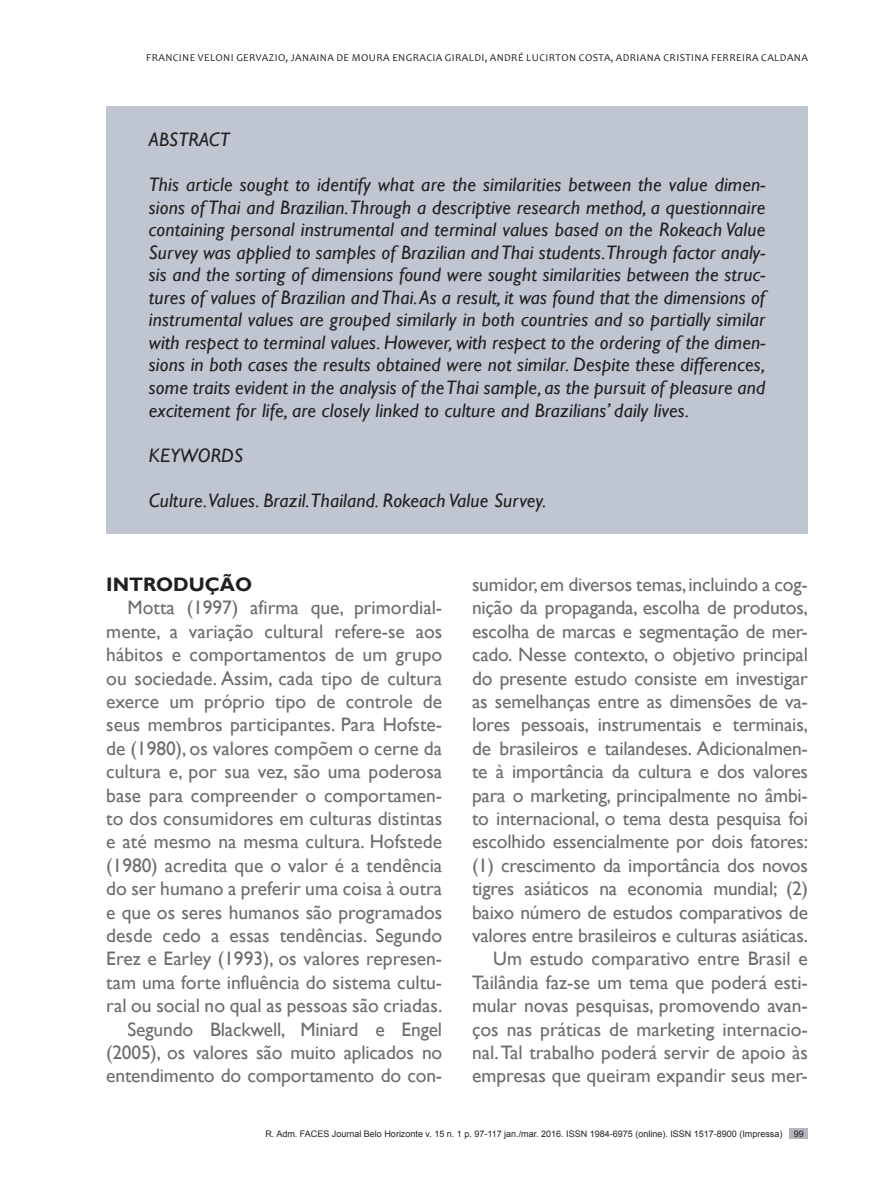
<style>
.page{position:relative;width:893px;height:1191px;background:#fff}
.page>*{position:absolute;margin:0;border:0;box-sizing:border-box;transform-origin:0 0}
.t1{font:19.5px/23.4px "Gill Sans";letter-spacing:-.01em;color:#6c6d70;text-align:justify}
._0_-_TEXTO_ABSTRACT{font:italic 19.5px/22.5px "Gill Sans";letter-spacing:.01em;color:#231f20;text-align:justify}
._0_-_INTERTIT_-_TEXT{font:700 19.5px "Gill Sans";color:#231f20}
.t2{font:10.5px "Candara";letter-spacing:.04em;color:#231f20}
.t3{font:9px "Arial";color:#231f20}
</style>
<div class="page">
<div style="left:789px;top:1128px;width:19px;height:10px;background:#b4b6be"></div>
<div style="left:106px;top:106px;width:702px;height:428px;background:#bfc5d1"></div>
<p class="t2" style="left:146px;top:51px;width:663px">FRANCINE VELONI GERVAZIO, JANAINA DE MOURA ENGRACIA GIRALDI, ANDRÉ LUCIRTON COSTA, ADRIANA CRISTINA FERREIRA CALDANA</p>
<p class="_0_-_TEXTO_ABSTRACT" style="left:149px;top:129px;width:82px">ABSTRACT</p>
<p class="_0_-_TEXTO_ABSTRACT" style="left:149px;top:174px;width:618px">This article sought to identify what are the similarities between the value dimen&shy;sions of Thai and Brazilian.Through a descriptive research method, a questionnaire containing personal instrumental and terminal values based on the Rokeach Value Survey was applied to samples of Brazilian and Thai students.Through factor analy&shy;sis and the sorting of dimensions found were sought similarities between the struc&shy;tures of values of Brazilian and Thai. As a result, it was found that the dimensions of instrumental values are grouped similarly in both countries and so partially similar with respect to terminal values. However, with respect to the ordering of the dimen&shy;sions in both cases the results obtained were not similar. Despite these differences, some traits evident in the analysis of the Thai sample, as the pursuit of pleasure and excitement for life, are closely linked to culture and Brazilians’ daily lives.</p>
<p class="_0_-_TEXTO_ABSTRACT" style="left:149px;top:444px;width:96px">KEYWORDS</p>
<p class="_0_-_TEXTO_ABSTRACT" style="left:149px;top:489px;width:399px">Culture.Values. Brazil.Thailand. Rokeach Value Survey.</p>
<p class="_0_-_INTERTIT_-_TEXT" style="left:106px;top:572px;width:147px">INTRODUÇÃO</p>
<p class="t1" style="left:106px;top:596px;width:337px;text-indent:21px">Motta (1997) afirma que, primordial&shy;mente, a variação cultural refere-se aos hábitos e comportamentos de um grupo ou sociedade. Assim, cada tipo de cultura exerce um próprio tipo de controle de seus membros participantes. Para Hofste&shy;de (1980), os valores compõem o cerne da cultura e, por sua vez, são uma poderosa base para compreender o comportamen&shy;to dos consumidores em culturas distintas e até mesmo na mesma cultura. Hofstede (1980) acredita que o valor é a tendência do ser humano a preferir uma coisa à outra e que os seres humanos são programados desde cedo a essas tendências. Segundo Erez e Earley (1993), os valores represen&shy;tam uma forte influência do sistema cultu&shy;ral ou social no qual as pessoas são criadas.</p>
<p class="t1" style="left:106px;top:1017px;width:337px;text-indent:21px">Segundo Blackwell, Miniard e Engel (2005), os valores são muito aplicados no entendimento do comportamento do con-</p>
<p class="t1" style="left:472px;top:573px;width:338px">sumidor, em diversos temas, incluindo a cog&shy;nição da propaganda, escolha de produtos, escolha de marcas e segmentação de mer&shy;cado. Nesse contexto, o objetivo principal do presente estudo consiste em investigar as semelhanças entre as dimensões de va&shy;lores pessoais, instrumentais e terminais, de brasileiros e tailandeses. Adicionalmen&shy;te à importância da cultura e dos valores para o marketing, principalmente no âmbi&shy;to internacional, o tema desta pesquisa foi escolhido essencialmente por dois fatores: (1) crescimento da importância dos novos tigres asiáticos na economia mundial; (2) baixo número de estudos comparativos de valores entre brasileiros e culturas asiáticas.</p>
<p class="t1" style="left:472px;top:947px;width:337px;text-indent:21px">Um estudo comparativo entre Brasil e Tailândia faz-se um tema que poderá esti&shy;mular novas pesquisas, promovendo avan&shy;ços nas práticas de marketing internacio&shy;nal. Tal trabalho poderá servir de apoio às empresas que queiram expandir seus mer-</p>
<p class="t3" style="left:265px;top:1127px;width:518px">R. Adm. FACES Journal Belo Horizonte v. 15 n. 1 p. 97-117 jan./mar. 2016. ISSN 1984-6975 (online). ISSN 1517-8900 (Impressa)</p>
<p class="t3" style="left:794px;top:1127px;width:12px">99</p>
</div>
